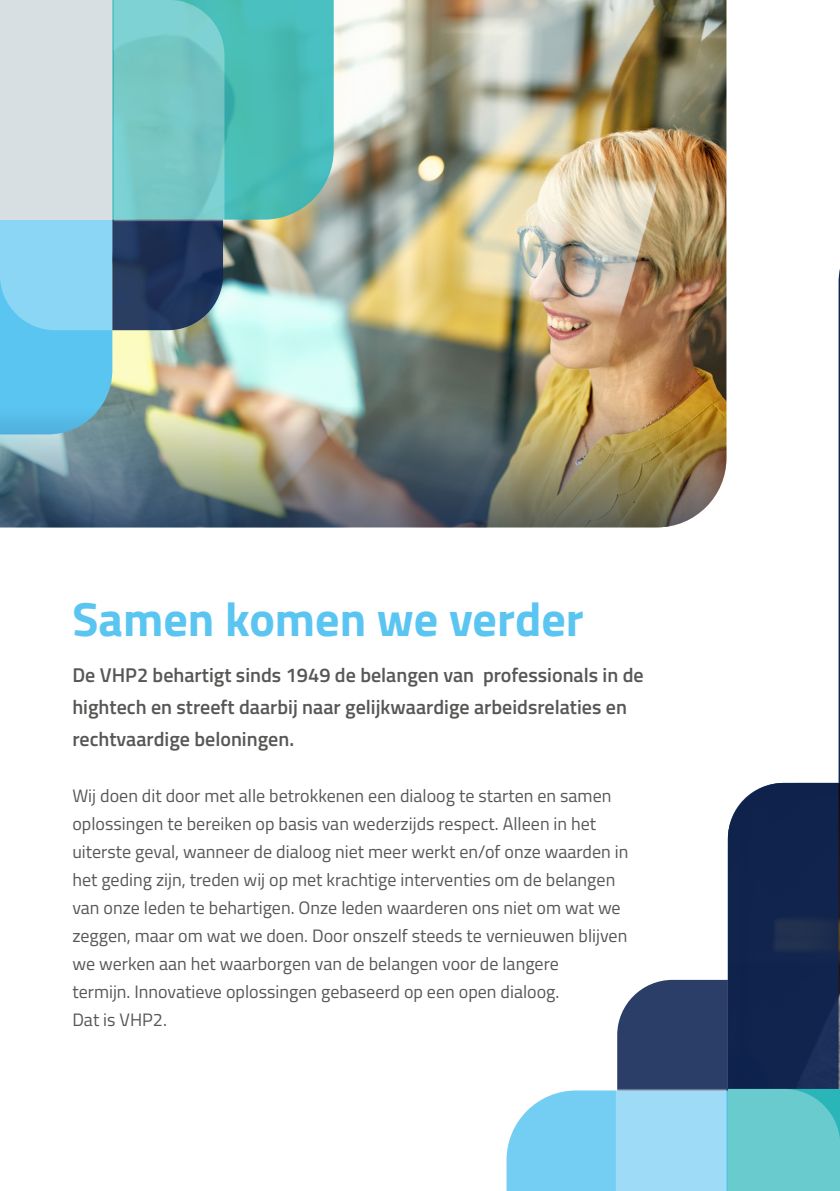
<style>
.page{position:relative;width:840px;height:1191px;background:#fff}
.page>*{position:absolute;margin:0;border:0;box-sizing:border-box;transform-origin:0 0}
.t1{font:700 48px "Titillium Web";color:#5bc5f2}
.t2{font:600 20px/32px "Titillium Web";color:#575756}
.t3{font:18px/28px "Titillium Web";color:#575756}
</style>
<div class="page">
<img style="left:224px;top:0;width:502px;height:255px">
<svg style="left:224px;top:0;width:109px;height:220px;fill:#4abdb5"></svg>
<svg style="left:0;top:0;width:224px;height:255px"></svg>
<svg style="left:506px;top:213px;width:333px;height:978px"></svg>
<img style="left:0;top:255px;width:726px;height:272px">
<h1 class="t1" style="left:72px;top:582px;width:512px">Samen komen we verder</h1>
<p class="t2" style="left:72px;top:657px;width:572px">De VHP2 behartigt sinds 1949 de belangen van professionals in de hightech en streeft daarbij naar gelijkwaardige arbeidsrelaties en rechtvaardige beloningen.</p>
<p class="t3" style="left:72px;top:780px;width:557px">Wij doen dit door met alle betrokkenen een dialoog te starten en samen oplossingen te bereiken op basis van wederzijds respect. Alleen in het uiterste geval, wanneer de dialoog niet meer werkt en/of onze waarden in het geding zijn, treden wij op met krachtige interventies om de belangen van onze leden te behartigen. Onze leden waarderen ons niet om wat we zeggen, maar om wat we doen. Door onszelf steeds te vernieuwen blijven we werken aan het waarborgen van de belangen voor de langere<br>termijn. Innovatieve oplossingen gebaseerd op een open dialoog.<br>Dat is VHP2.</p>
</div>
